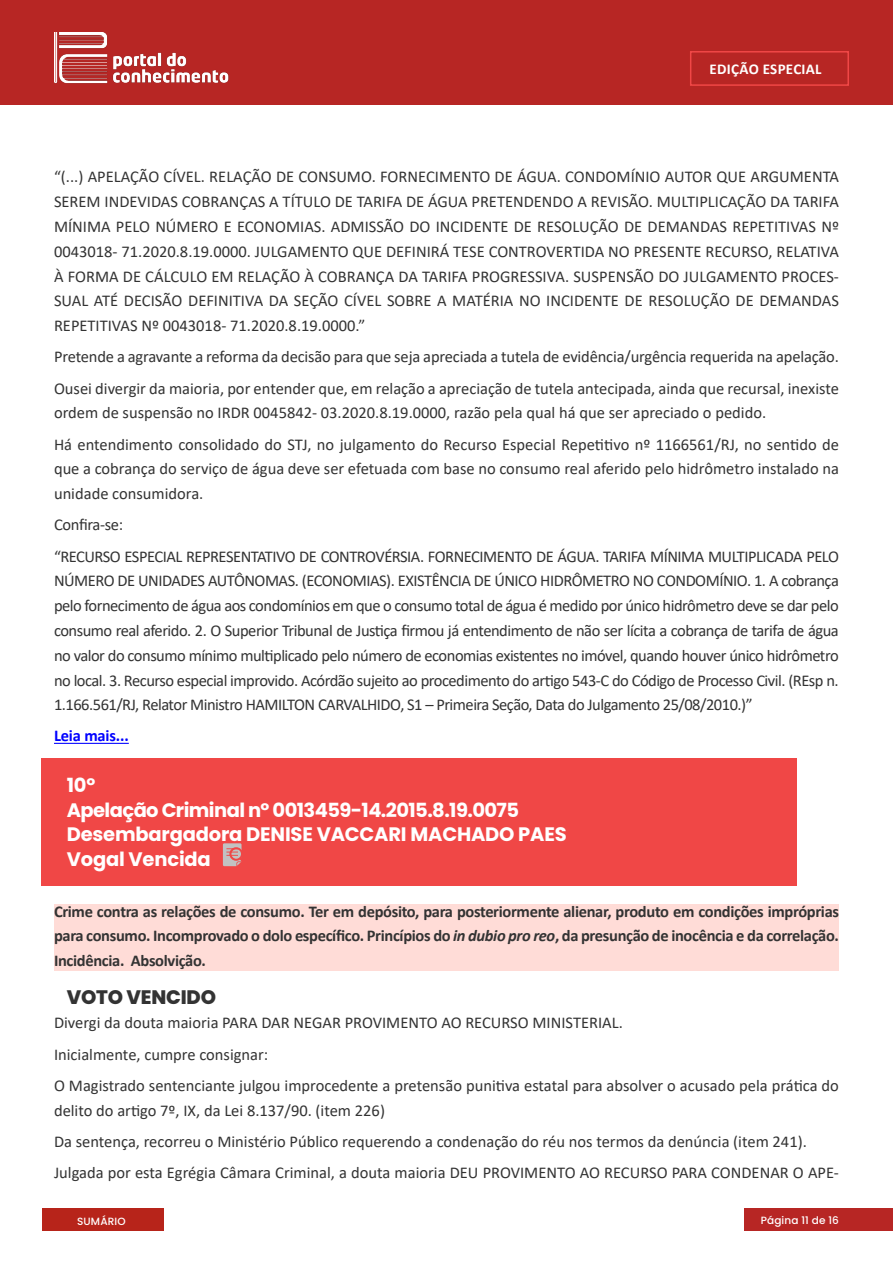
<style>
.page{position:relative;width:893px;height:1263px;background:#fff}
.page>*{position:absolute;margin:0;border:0;box-sizing:border-box;transform-origin:0 0}
.SOMBREAMENTO{font:700 19.5px "Poppins";letter-spacing:-.01em;color:#fff}
.SOMBREAMENTO-2{font:700 19.5px "Poppins";letter-spacing:-.03em;color:#fff}
.artigo{font:800 19.5px "Poppins";letter-spacing:-.01em;color:#333}
.artigo-2{font:16.5px/24.8px "Calibri";color:#333;text-align:justify}
.artigo-3{font:700 16.5px/24.8px "Calibri";letter-spacing:-.02em;color:#333;text-align:justify}
.artigo-4{font:700 16.5px "Calibri";letter-spacing:-.01em;color:#00f}
.t1{font:700 15px "Calibri";letter-spacing:.02em;color:#fff}
.t2{font:500 10.5px "Poppins";letter-spacing:.01em;color:#fff}
.s1{font-style:italic}
</style>
<div class="page">
<div style="left:0;top:0;width:893px;height:105px;background:#b72624"></div>
<img style="left:55px;top:33px;width:173px;height:51px">
<div style="left:690px;top:51px;width:159px;height:35px;border:2px solid #f04746"></div>
<div style="left:744px;top:1209px;width:149px;height:22px;background:#b72624"></div>
<div style="left:43px;top:1209px;width:121px;height:22px;background:#b7241a"></div>
<hr style="left:54px;top:743px;width:75px;height:1px;background:#00f">
<div style="left:54px;top:904px;width:785px;height:66px;background:#ffdcd7"></div>
<div style="left:41px;top:758px;width:755px;height:128px;background:#f04746"></div>
<p class="t1" style="left:710px;top:58px;width:114px">EDIÇÃO ESPECIAL</p>
<p class="artigo-2" style="left:54px;top:164px;width:786px">“(...) APELAÇÃO CÍVEL. RELAÇÃO DE CONSUMO. FORNECIMENTO DE ÁGUA. CONDOMÍNIO AUTOR QUE ARGUMENTA SEREM INDEVIDAS COBRANÇAS A TÍTULO DE TARIFA DE ÁGUA PRETENDENDO A REVISÃO. MULTIPLICAÇÃO DA TARIFA MÍNIMA PELO NÚMERO E ECONOMIAS. ADMISSÃO DO INCIDENTE DE RESOLUÇÃO DE DEMANDAS REPETITIVAS Nº 0043018- 71.2020.8.19.0000. JULGAMENTO QUE DEFINIRÁ TESE CONTROVERTIDA NO PRESENTE RECURSO, RELATIVA À FORMA DE CÁLCULO EM RELAÇÃO À COBRANÇA DA TARIFA PROGRESSIVA. SUSPENSÃO DO JULGAMENTO PROCES-SUAL ATÉ DECISÃO DEFINITIVA DA SEÇÃO CÍVEL SOBRE A MATÉRIA NO INCIDENTE DE RESOLUÇÃO DE DEMANDAS REPETITIVAS Nº 0043018- 71.2020.8.19.0000.”</p>
<p class="artigo-2" style="left:54px;top:344px;width:786px">Pretende a agravante a reforma da decisão para que seja apreciada a tutela de evidência/urgência requerida na apelação.</p>
<p class="artigo-2" style="left:54px;top:375px;width:786px">Ousei divergir da maioria, por entender que, em relação a apreciação de tutela antecipada, ainda que recursal, inexiste ordem de suspensão no IRDR 0045842- 03.2020.8.19.0000, razão pela qual há que ser apreciado o pedido.</p>
<p class="artigo-2" style="left:54px;top:431px;width:786px">Há entendimento consolidado do STJ, no julgamento do Recurso Especial Repetitivo nº 1166561/RJ, no sentido de que a cobrança do serviço de água deve ser efetuada com base no consumo real aferido pelo hidrômetro instalado na unidade consumidora.</p>
<p class="artigo-2" style="left:54px;top:512px;width:71px">Confira-se:</p>
<p class="artigo-2" style="left:54px;top:543px;width:786px">“RECURSO ESPECIAL REPRESENTATIVO DE CONTROVÉRSIA. FORNECIMENTO DE ÁGUA. TARIFA MÍNIMA MULTIPLICADA PELO NÚMERO DE UNIDADES AUTÔNOMAS. (ECONOMIAS). EXISTÊNCIA DE ÚNICO HIDRÔMETRO NO CONDOMÍNIO. 1. A cobrança pelo fornecimento de água aos condomínios em que o consumo total de água é medido por único hidrômetro deve se dar pelo consumo real aferido. 2. O Superior Tribunal de Justiça firmou já entendimento de não ser lícita a cobrança de tarifa de água no valor do consumo mínimo multiplicado pelo número de economias existentes no imóvel, quando houver único hidrômetro no local. 3. Recurso especial improvido. Acórdão sujeito ao procedimento do artigo 543-C do Código de Processo Civil. (REsp n.<br>1.166.561/RJ, Relator Ministro HAMILTON CARVALHIDO, S1 – Primeira Seção, Data do Julgamento 25/08/2010.)”</p>
<p class="artigo-4" style="left:54px;top:724px;width:76px">Leia mais...</p>
<p class="SOMBREAMENTO" style="left:67px;top:774px;width:30px">10º</p>
<p class="SOMBREAMENTO-2" style="left:67px;top:798px;width:454px">Apelação Criminal nº 0013459-14.2015.8.19.0075</p>
<p class="SOMBREAMENTO" style="left:67px;top:823px;width:502px">Desembargadora DENISE VACCARI MACHADO PAES</p>
<p class="SOMBREAMENTO" style="left:67px;top:848px;width:146px">Vogal Vencida</p>
<p class="artigo-3" style="left:54px;top:898px;width:787px">Crime contra as relações de consumo. Ter em depósito, para posteriormente alienar, produto em condições impróprias para consumo. Incomprovado o dolo específico. Princípios do <span class="s1">in dubio pro reo</span>, da presunção de inocência e da correlação.<br>Incidência. Absolvição.</p>
<p class="artigo" style="left:67px;top:985px;width:151px">VOTO VENCIDO</p>
<p class="artigo-2" style="left:54px;top:1010px;width:570px">Divergi da douta maioria PARA DAR NEGAR PROVIMENTO AO RECURSO MINISTERIAL.</p>
<p class="artigo-2" style="left:54px;top:1041px;width:216px">Inicialmente, cumpre consignar:</p>
<p class="artigo-2" style="left:54px;top:1072px;width:786px">O Magistrado sentenciante julgou improcedente a pretensão punitiva estatal para absolver o acusado pela prática do delito do artigo 7º, IX, da Lei 8.137/90. (item 226)</p>
<p class="artigo-2" style="left:54px;top:1128px;width:754px">Da sentença, recorreu o Ministério Público requerendo a condenação do réu nos termos da denúncia (item 241).</p>
<p class="artigo-2" style="left:54px;top:1160px;width:786px">Julgada por esta Egrégia Câmara Criminal, a douta maioria DEU PROVIMENTO AO RECURSO PARA CONDENAR O APE-</p>
<p class="t2" style="left:77px;top:1216px;width:50px">SUMÁRIO</p>
<p class="t2" style="left:761px;top:1214px;width:80px">Página 11 de 16</p>
</div>
